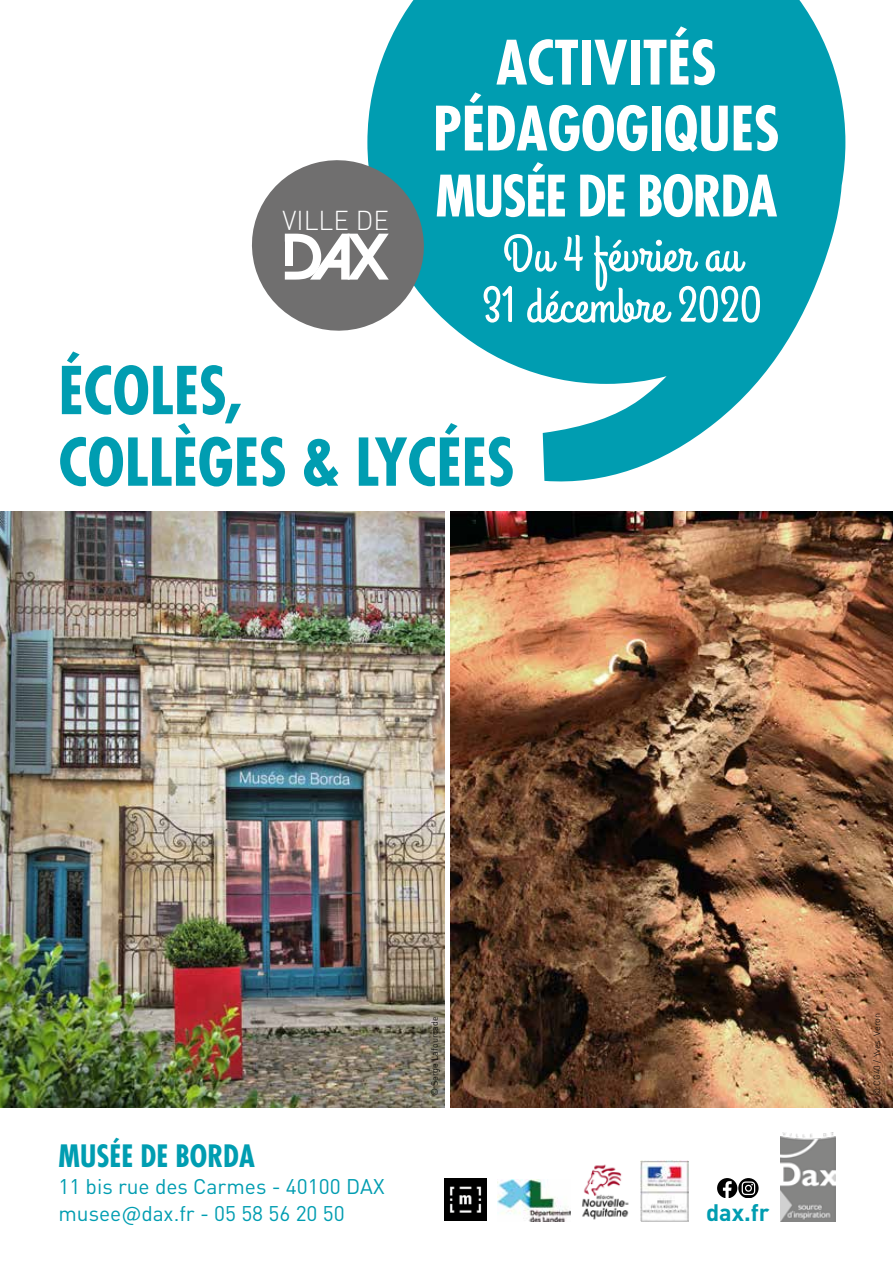
<style>
.page{position:relative;width:893px;height:1263px;background:#fff}
.page>*{position:absolute;margin:0;border:0;box-sizing:border-box;transform-origin:0 0}
.t1{font:700 condensed 64.05px/71.6px "Futura Std";color:#009db1}
.t2{font:700 condensed 59.4px/66px "Futura Std";color:#fff;text-align:center}
.t3{font:700 condensed 55.5px "Futura Std";letter-spacing:-.03em;color:#fff}
.t4{font:50.4px/51px "Grand Hotel";color:#fff;text-align:center}
.t5{font:700 condensed 30px "Futura Std";color:#009db1}
.t6{font:300 27px "DINOT";color:#fff}
.t7{font:700 23.55px "DINOT";color:#009db1}
.t8{font:21px/27px "DINOT";color:#009db1}
.t9{font:300 9px "DINOT";color:#000}
</style>
<div class="page">
<svg style="left:367px;top:0;width:478px;height:482px;fill:#009db1"></svg>
<img style="left:0;top:511px;width:444px;height:597px">
<img style="left:451px;top:511px;width:442px;height:597px">
<svg style="left:252px;top:151px;width:181px;height:189px"></svg>
<div style="left:285px;top:239px;width:8px;height:27px;background:#fff"></div>
<img style="left:780px;top:1132px;width:56px;height:89px">
<svg style="left:717px;top:1178px;width:42px;height:19px"></svg>
<img style="left:497px;top:1179px;width:73px;height:42px">
<img style="left:582px;top:1164px;width:47px;height:56px">
<img style="left:640px;top:1160px;width:48px;height:61px">
<img style="left:444px;top:1178px;width:42px;height:42px">
<p class="t6" style="left:283px;top:204px;width:108px">VILLE DE</p>
<h2 class="t2" style="left:433px;top:30px;width:348px">ACTIVITÉS<br>PÉDAGOGIQUES</h2>
<h3 class="t3" style="left:435px;top:162px;width:343px">MUSÉE DE BORDA</h3>
<h3 class="t4" style="left:482px;top:231px;width:281px">Du 4 février au<br>31 décembre 2020</h3>
<h1 class="t1" style="left:58px;top:355px;width:458px">ÉCOLES,<br>COLLÈGES &amp; LYCÉES</h1>
<h3 class="t5" style="left:58px;top:1137px;width:198px">MUSÉE DE BORDA</h3>
<p class="t8" style="left:58px;top:1173px;width:328px">11 bis rue des Carmes - 40100 DAX musee@dax.fr - 05 58 56 20 50</p>
<p class="t9" style="left:429px;top:1096px;width:81px;rotate:-90deg">© Serge Lafourcade</p>
<p class="t9" style="left:871px;top:1096px;width:85px;rotate:-90deg">© CG40 / Yves Veron</p>
<p class="t7" style="left:706px;top:1197px;width:65px">dax.fr</p>
</div>
